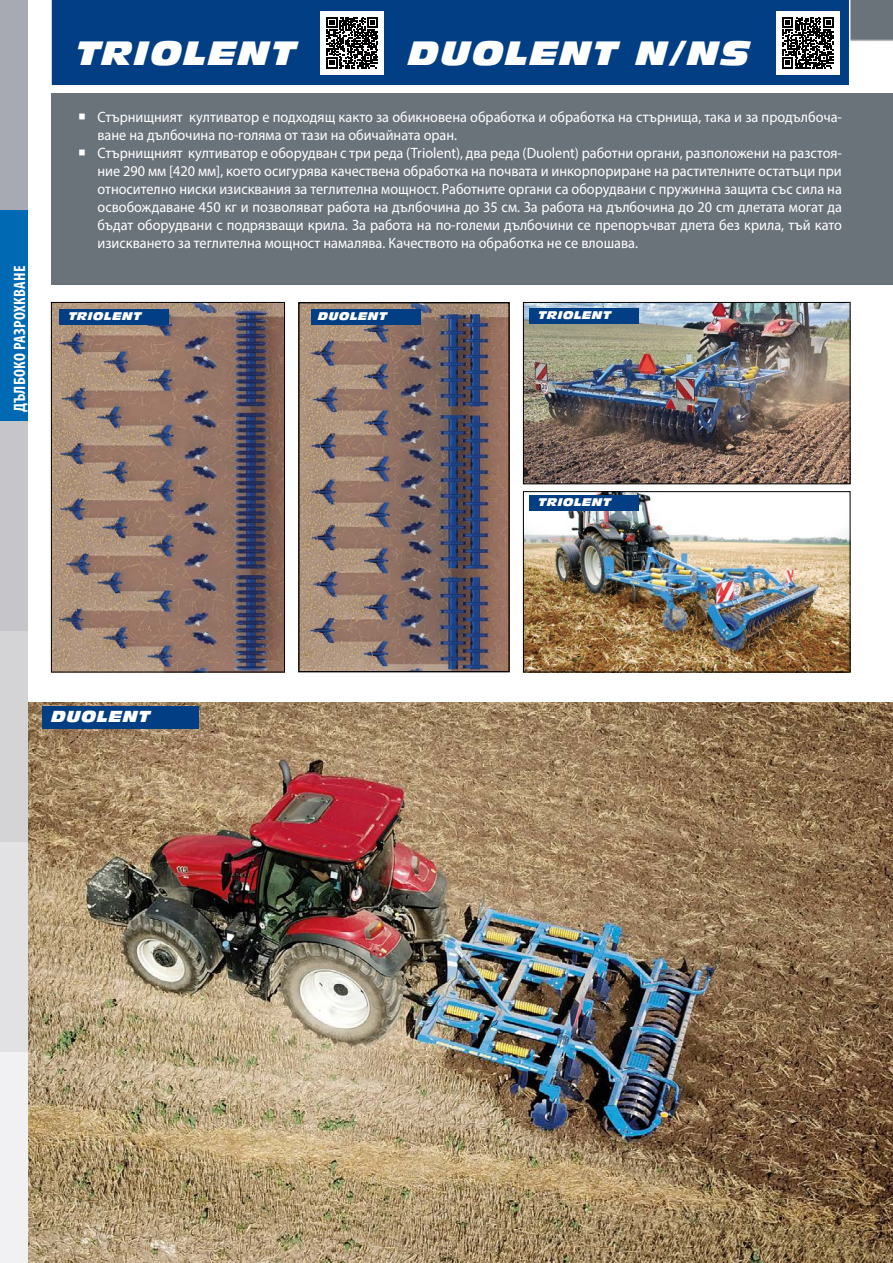
<style>
.page{position:relative;width:893px;height:1263px;background:#fff}
.page>*{position:absolute;margin:0;border:0;box-sizing:border-box;transform-origin:0 0}
.t1{font:italic 33px "Antique Olive Std Nord";letter-spacing:.05em;color:#fff}
.t2{font:700 condensed 16.5px "Myriad Pro";letter-spacing:.02em;color:#fff}
.t3{font:italic 15.6px "Antique Olive Std Nord";letter-spacing:.05em;color:#fff}
.t4{font:15px/18px "Myriad Pro";color:#fff;scale:.95 1}
.t5{font:italic 10.95px "Antique Olive Std Nord";letter-spacing:.05em;color:#fff}
</style>
<div class="page">
<img style="left:28px;top:702px;width:865px;height:561px">
<div style="left:51px;top:94px;width:842px;height:191px;background:#6a727a"></div>
<img style="left:525px;top:493px;width:323px;height:177px">
<div style="left:523px;top:491px;width:327px;height:181px;border:1px solid #000"></div>
<img style="left:525px;top:304px;width:323px;height:178px">
<div style="left:523px;top:302px;width:327px;height:182px;border:1px solid #000"></div>
<img style="left:53px;top:304px;width:230px;height:366px">
<div style="left:51px;top:302px;width:234px;height:370px;border:1px solid #000"></div>
<div style="left:0;top:0;width:28px;height:210px;background:#a7aab2"></div>
<div style="left:0;top:210px;width:28px;height:211px;background:#0069b4"></div>
<div style="left:0;top:421px;width:28px;height:210px;background:#c6c5c9"></div>
<div style="left:0;top:631px;width:28px;height:211px;background:#d4d3d6"></div>
<div style="left:0;top:842px;width:28px;height:210px;background:#e2e1e4"></div>
<div style="left:0;top:1052px;width:28px;height:211px;background:#f1f0f2"></div>
<div style="left:51px;top:0;width:842px;height:40px;background:#6a727a"></div>
<hr style="left:519px;top:40px;width:374px;height:1px;background:#b8b8bd">
<div style="left:51px;top:0;width:799px;height:86px;background:#023e84"></div>
<div style="left:43px;top:706px;width:156px;height:22px;background:#023e84"></div>
<div style="left:529px;top:309px;width:110px;height:15px;background:#023e84"></div>
<div style="left:60px;top:310px;width:109px;height:15px;background:#023e84"></div>
<div style="left:529px;top:495px;width:110px;height:16px;background:#023e84"></div>
<div style="left:776px;top:11px;width:64px;height:64px;background:#fff"></div>
<svg style="left:782px;top:17px;width:52px;height:51px"></svg>
<div style="left:320px;top:11px;width:64px;height:64px;background:#fff"></div>
<svg style="left:327px;top:17px;width:51px;height:51px"></svg>
<img style="left:300px;top:304px;width:208px;height:366px">
<div style="left:298px;top:302px;width:212px;height:370px;border:1px solid #000"></div>
<div style="left:311px;top:310px;width:109px;height:15px;background:#023e84"></div>
<p class="t2" style="left:9px;top:412px;width:148px;rotate:-90deg">ДЪЛБОКО РАЗРОХКВАНЕ</p>
<h1 class="t1" style="left:77px;top:32px;width:221px">TRIOLENT</h1>
<h1 class="t1" style="left:408px;top:32px;width:343px">DUOLENT N/NS</h1>
<p class="t4" style="left:98px;top:108px;width:785px;text-indent:-19px">○ Стърнищният култиватор е подходящ както за обикновена обработка и обработка на стърнища, така и за продълбоча&shy;ване на дълбочина по-голяма от тази на обичайната оран.</p>
<p class="t4" style="left:98px;top:144px;width:785px;text-align:justify;text-indent:-19px">○ Стърнищният култиватор е оборудван с три реда (Triolent), два реда (Duolent) работни органи, разположени на разстоя&shy;ние 290 мм [420 мм], което осигурява качествена обработка на почвата и инкорпориране на растителните остатъци при относително ниски изисквания за теглителна мощност. Работните органи са оборудвани с пружинна защита със сила на освобождаване 450 кг и позволяват работа на дълбочина до 35 см. За работа на дълбочина до 20 cm длетата могат да бъдат оборудвани с подрязващи крила. За работа на по-големи дълбочини се препоръчват длета без крила, тъй като изискването за теглителна мощност намалява. Качеството на обработка не се влошава.</p>
<p class="t5" style="left:69px;top:309px;width:74px">TRIOLENT</p>
<p class="t5" style="left:539px;top:308px;width:74px">TRIOLENT</p>
<p class="t5" style="left:318px;top:309px;width:71px">DUOLENT</p>
<p class="t5" style="left:539px;top:495px;width:74px">TRIOLENT</p>
<p class="t3" style="left:51px;top:706px;width:101px">DUOLENT</p>
</div>
